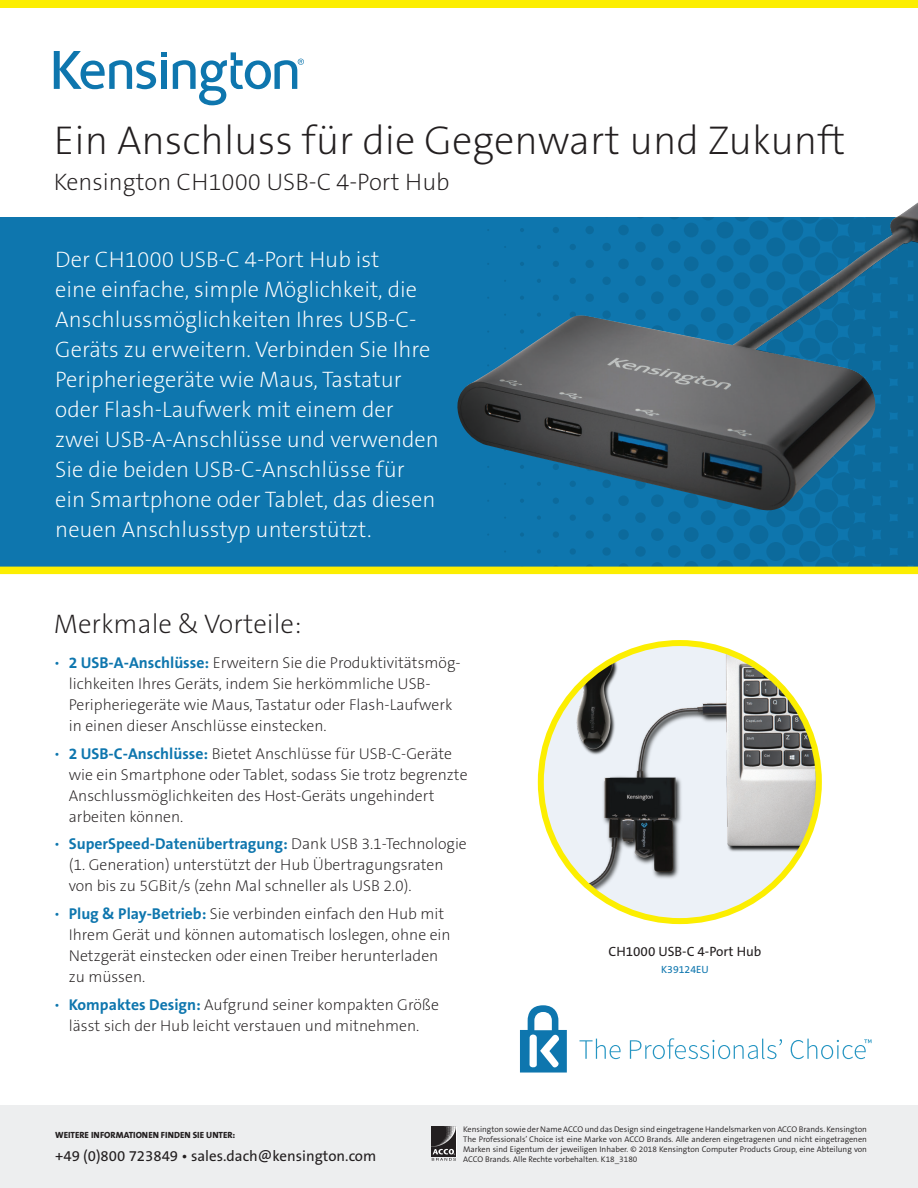
<style>
.page{position:relative;width:918px;height:1188px;background:#fff}
.page>*{position:absolute;margin:0;border:0;box-sizing:border-box;transform-origin:0 0}
.t1{font:40.5px "The Sans KENSINGTON2 XL";color:#231f20}
.Features{font:27px "The Sans KENSINGTON2 XL";color:#231f20}
.t2{font:24px "The Sans KENSINGTON2 XL";color:#231f20}
.t3{font:22.5px/30px "The Sans KENSINGTON2 XL";color:#fff}
.t4{font:15.75px/21px "The Sans KENSINGTON2 XL";color:#231f20}
.t5{font:15px "The Sans KENSINGTON5 Rg";color:#231f20}
.t6{font:13.5px "The Sans KENSINGTON5 Rg";color:#231f20}
.t7{font:10.5px "The Sans KENSINGTON5 Rg";color:#0e76ae}
.t8{font:9px "The Sans KENSINGTON8 XB";color:#231f20}
.t9{font:8.25px/9.9px "The Sans KENSINGTON4 SL";color:#231f20;text-align:justify}
.s1{color:#0e76ae}
.s2{font-family:"The Sans KENSINGTON7 Bd";color:#0e76ae}
</style>
<div class="page">
<div style="left:0;top:217px;width:918px;height:353px;background:#0e76ae"></div>
<div style="left:0;top:567px;width:918px;height:7px;background:#fcee01"></div>
<svg style="left:173px;top:52px;width:131px;height:53px"></svg>
<svg style="left:54px;top:51px;width:113px;height:38px"></svg>
<div style="left:0;top:1105px;width:918px;height:83px;background:#edeeef"></div>
<img style="left:431px;top:1127px;width:25px;height:29px">
<svg style="left:432px;top:1149px;width:24px;height:12px"></svg>
<div style="left:0;top:0;width:918px;height:8px;background:#fcee01"></div>
<img style="left:541px;top:643px;width:278px;height:278px;border-radius:139px">
<div style="left:538px;top:640px;width:284px;height:284px;border:6px solid #fcee01;border-radius:50%"></div>
<svg style="left:580px;top:1039px;width:41px;height:20px"></svg>
<svg style="left:630px;top:1038px;width:152px;height:21px"></svg>
<svg style="left:791px;top:1039px;width:81px;height:20px"></svg>
<svg style="left:520px;top:1005px;width:47px;height:68px"></svg>
<img style="left:457px;top:202px;width:461px;height:310px">
<p class="t1" style="left:54px;top:119px;width:793px">Ein Anschluss für die Gegenwart und Zukunft</p>
<p class="t2" style="left:54px;top:169px;width:397px">Kensington CH1000 USB-C 4-Port Hub</p>
<p class="t3" style="left:55px;top:245px;width:385px">Der CH1000 USB-C 4-Port Hub ist<br>eine einfache, simple Möglichkeit, die Anschlussmöglichkeiten Ihres USB-C-Geräts zu erweitern. Verbinden Sie Ihre Peripheriegeräte wie Maus, Tastatur oder Flash-Laufwerk mit einem der zwei USB-A-Anschlüsse und verwenden Sie die beiden USB-C-Anschlüsse für ein Smartphone oder Tablet, das diesen neuen Anschlusstyp unterstützt.</p>
<p class="Features" style="left:54px;top:610px;width:249px">Merkmale &amp; Vorteile:</p>
<p class="t4" style="left:69px;top:653px;width:393px;text-indent:-15px"><span class="s1">•</span> <span class="s2">2 USB-A-Anschlüsse:</span> Erweitern Sie die Produktivitätsmög&shy;lichkeiten Ihres Geräts, indem Sie herkömmliche USB-Peripheriegeräte wie Maus, Tastatur oder Flash-Laufwerk in einen dieser Anschlüsse einstecken.</p>
<p class="t4" style="left:69px;top:743px;width:400px;text-indent:-15px"><span class="s1">•</span> <span class="s2">2 USB-C-Anschlüsse:</span> Bietet Anschlüsse für USB-C-Geräte wie ein Smartphone oder Tablet, sodass Sie trotz begrenzte Anschlussmöglichkeiten des Host-Geräts ungehindert arbeiten können.</p>
<p class="t4" style="left:69px;top:834px;width:400px;text-indent:-15px"><span class="s1">•</span> <span class="s2">SuperSpeed-Datenübertragung:</span> Dank USB 3.1-Technologie (1. Generation) unterstützt der Hub Übertragungsraten von bis zu 5GBit/s (zehn Mal schneller als USB 2.0).</p>
<p class="t4" style="left:69px;top:904px;width:383px;text-indent:-15px"><span class="s1">•</span> <span class="s2">Plug &amp; Play-Betrieb:</span> Sie verbinden einfach den Hub mit Ihrem Gerät und können automatisch loslegen, ohne ein Netzgerät einstecken oder einen Treiber herunterladen zu müssen.</p>
<p class="t4" style="left:54px;top:995px;width:387px;text-align:center"><span class="s1">•</span> <span class="s2">Kompaktes Design:</span> Aufgrund seiner kompakten Größe lässt sich der Hub leicht verstauen und mitnehmen.</p>
<p class="t6" style="left:608px;top:944px;width:155px">CH1000 USB-C 4-Port Hub</p>
<p class="t7" style="left:661px;top:963px;width:49px">K39124EU</p>
<p class="t8" style="left:55px;top:1130px;width:182px">WEITERE INFORMATIONEN FINDEN SIE UNTER:</p>
<p class="t5" style="left:55px;top:1148px;width:323px">+49 (0)800 723849 • sales.dach@kensington.com</p>
<p class="t9" style="left:463px;top:1124px;width:405px">Kensington sowie der Name ACCO und das Design sind eingetragene Handelsmarken von ACCO Brands. Kensington The Professionals’ Choice ist eine Marke von ACCO Brands. Alle anderen eingetragenen und nicht eingetragenen Marken sind Eigentum der jeweiligen Inhaber. © 2018 Kensington Computer Products Group, eine Abteilung von ACCO Brands. Alle Rechte vorbehalten. K18_3180</p>
</div>
